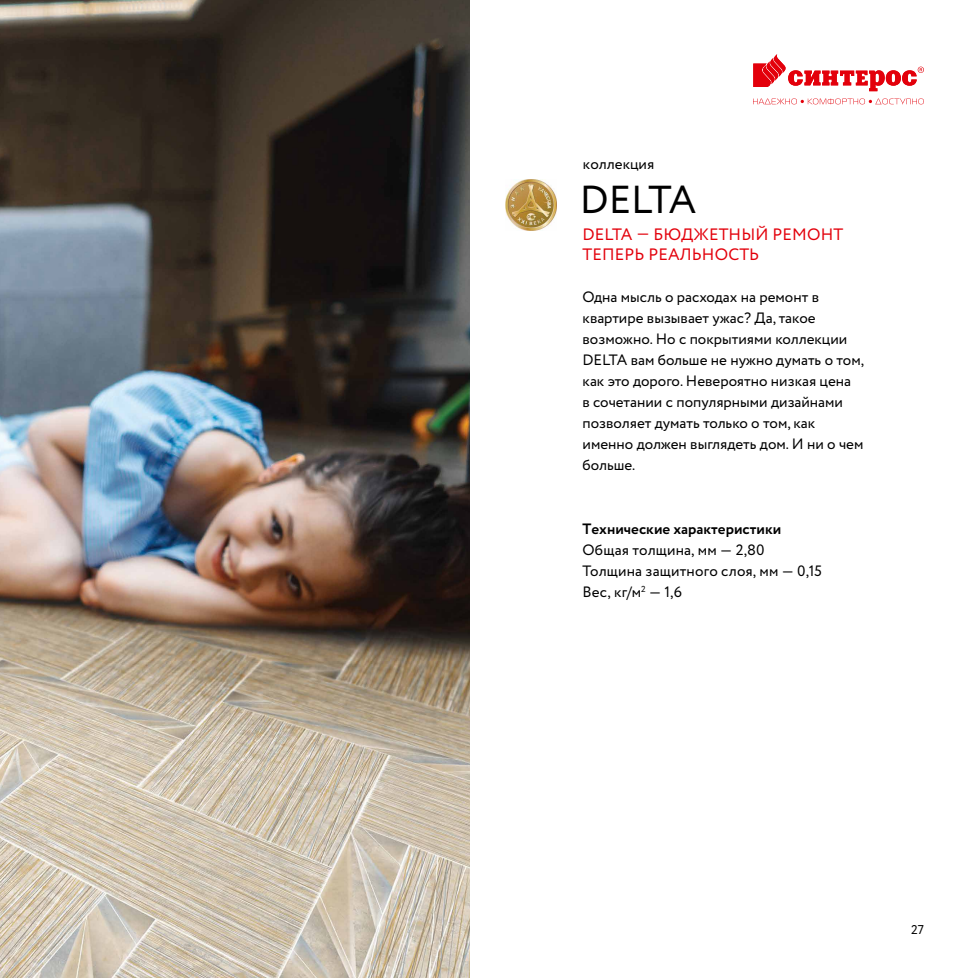
<style>
.page{position:relative;width:978px;height:978px;background:#fff}
.page>*{position:absolute;margin:0;border:0;box-sizing:border-box;transform-origin:0 0}
.t1{font:39px "Circe";letter-spacing:-.035em;color:#000}
.t2{font:16.5px/19.5px "Circe";letter-spacing:.01em;color:#e3000b}
.t3{font:15px/21px "Circe";color:#000}
.t4{font:700 15px "Circe";color:#000}
.t5{font:12.75px "Circe";color:#000}
</style>
<div class="page">
<img style="left:0;top:0;width:470px;height:978px">
<svg style="left:753px;top:54px;width:171px;height:37px"></svg>
<svg style="left:753px;top:99px;width:171px;height:5px"></svg>
<img style="left:506px;top:179px;width:51px;height:52px">
<p class="t3" style="left:583px;top:154px;width:73px">коллекция</p>
<h1 class="t1" style="left:580px;top:174px;width:118px">DELTA</h1>
<p class="t2" style="left:583px;top:225px;width:262px">DELTA — БЮДЖЕТНЫЙ РЕМОНТ<br>ТЕПЕРЬ РЕАЛЬНОСТЬ</p>
<p class="t3" style="left:583px;top:286px;width:283px">Одна мысль о расходах на ремонт в квартире вызывает ужас? Да, такое возможно. Но с покрытиями коллекции<br>DELTA вам больше не нужно думать о том, как это дорого. Невероятно низкая цена<br>в сочетании с популярными дизайнами позволяет думать только о том, как именно должен выглядеть дом. И ни о чем больше.</p>
<p class="t4" style="left:583px;top:518px;width:200px">Технические характеристики</p>
<p class="t3" style="left:583px;top:540px;width:241px">Общая толщина, мм — 2,80<br>Толщина защитного слоя, мм — 0,15<br>Вес, кг/м<sup>2</sup> — 1,6</p>
<p class="t5" style="left:911px;top:921px;width:14px">27</p>
</div>
